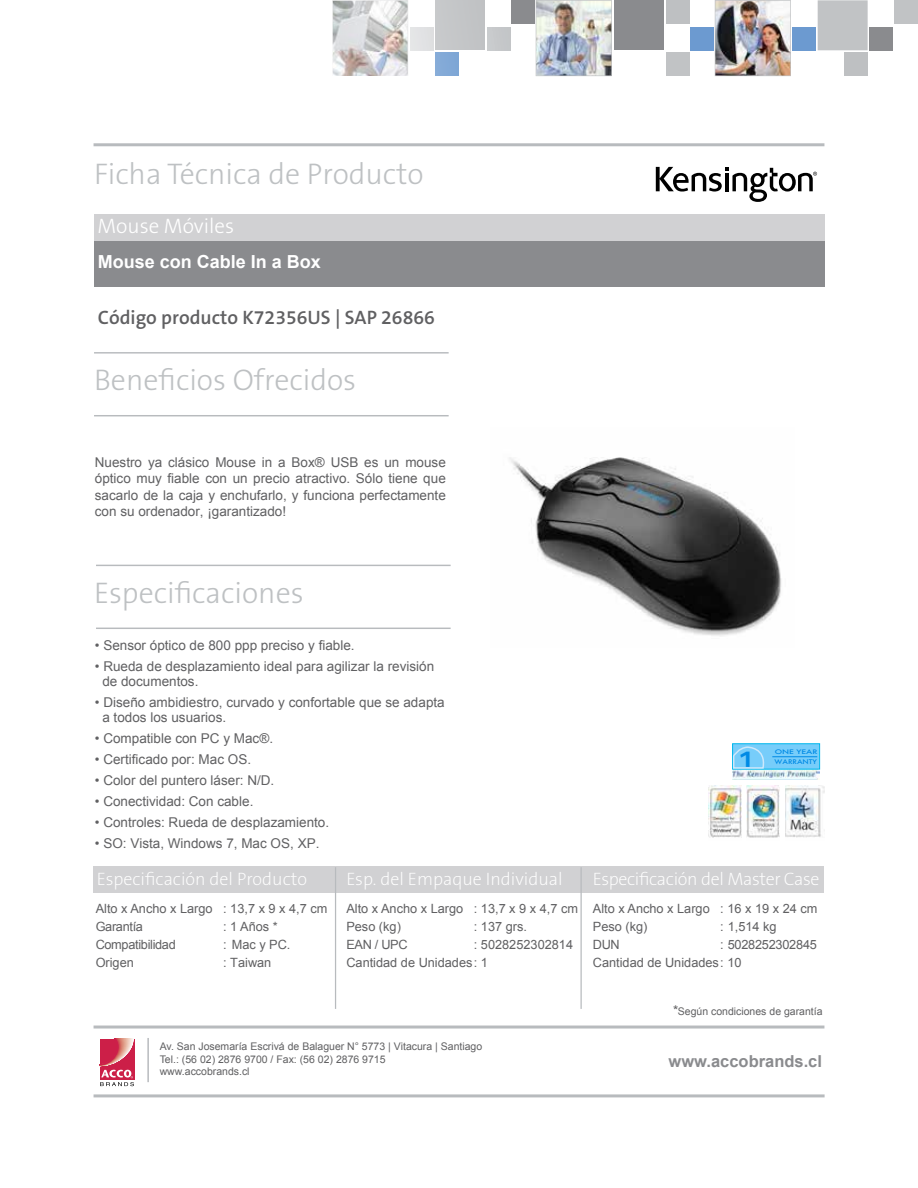
<style>
.page{position:relative;width:918px;height:1188px;background:#fff}
.page>*{position:absolute;margin:0;border:0;box-sizing:border-box;transform-origin:0 0}
.t1{font:42.15px "Myriad Pro";color:#008ae5}
.t2{font:30px "The Sans KENSINGTON3 Li";color:#bec1c3}
.t3{font:21px "The Sans KENSINGTON3 Li";color:#fff}
.t4{font:19.5px "The Sans KENSINGTON6 SB";color:#606062}
.t5{font:18px "The Sans KENSINGTON2 XL";color:#fff}
.t6{font:18px "The Sans KENSINGTON2 XL";letter-spacing:-.02em;color:#fff}
.t7{font:700 18px "Arial";color:#fff}
.t8{font:700 16.5px "Arial";color:#8a8b8e}
.t9{font:13.5px/16.2px "Arial";color:#606062}
.t10{font:12.75px/18px "Arial";color:#606062}
.t11{font:12.75px "Arial";letter-spacing:-.025em;color:#606062}
.t12{font:10.5px/12.6px "Arial";color:#606062}
.t13{font:500 6.3px "Futura";color:#008ae5;scale:1.19 1}
.t14{font:500 6.15px "Futura";color:#008ae5;scale:1.37 1}
.s1{font-size:13.5px}
</style>
<div class="page">
<hr style="left:94px;top:143px;width:730px;height:3px;background:#b8bbbe">
<hr style="left:94px;top:1026px;width:730px;height:3px;background:#b8bbbe">
<hr style="left:94px;top:1094px;width:731px;height:3px;background:#b8bbbe">
<svg style="left:99px;top:1038px;width:36px;height:49px"></svg>
<svg style="left:100px;top:1039px;width:34px;height:47px;background:#d46077"></svg>
<hr style="left:94px;top:352px;width:355px;height:2px;background:#b8bbbe">
<hr style="left:94px;top:415px;width:355px;height:1px;background:#b8bbbe">
<div style="left:94px;top:240px;width:731px;height:47px;background:#8a8b8e"></div>
<div style="left:94px;top:214px;width:731px;height:26px;background:#d1d1d3"></div>
<hr style="left:96px;top:565px;width:355px;height:1px;background:#b8bbbe">
<hr style="left:96px;top:628px;width:355px;height:1px;background:#b8bbbe">
<div style="left:94px;top:866px;width:730px;height:27px;background:#d1d1d3"></div>
<hr style="left:335px;top:867px;width:1px;height:142px;background:#b8bbbe">
<hr style="left:581px;top:867px;width:1px;height:142px;background:#b8bbbe">
<hr style="left:147px;top:1038px;width:2px;height:44px;background:#b8bbbe">
<div style="left:435px;top:0;width:50px;height:50px;background:#bec0c2"></div>
<div style="left:818px;top:0;width:50px;height:50px;background:#c1c3c5"></div>
<img style="left:536px;top:0;width:76px;height:76px">
<svg style="left:332px;top:0;width:76px;height:76px;background:#d2d1d1"></svg>
<img style="left:715px;top:0;width:76px;height:76px">
<div style="left:614px;top:0;width:50px;height:50px;background:#8a8b8e"></div>
<div style="left:487px;top:27px;width:23px;height:23px;background:#c6c8ca"></div>
<div style="left:870px;top:27px;width:23px;height:23px;background:#8a8b8e"></div>
<div style="left:895px;top:0;width:23px;height:23px;background:#c1c3c5"></div>
<div style="left:435px;top:52px;width:23px;height:23px;background:#82a9d7"></div>
<div style="left:844px;top:52px;width:24px;height:23px;background:#bec0c2"></div>
<div style="left:666px;top:52px;width:23px;height:23px;background:#c1c3c5"></div>
<div style="left:410px;top:27px;width:23px;height:23px;background:#e2e3e5"></div>
<div style="left:793px;top:27px;width:23px;height:23px;background:#6c9ad0"></div>
<div style="left:511px;top:0;width:23px;height:23px;background:#8a8b8e"></div>
<div style="left:690px;top:27px;width:23px;height:23px;background:#6c9ad0"></div>
<div style="left:666px;top:0;width:23px;height:23px;background:#bec0c2"></div>
<svg style="left:656px;top:167px;width:161px;height:35px"></svg>
<img style="left:746px;top:786px;width:33px;height:52px">
<img style="left:785px;top:786px;width:39px;height:52px">
<img style="left:709px;top:786px;width:32px;height:52px">
<img style="left:509px;top:457px;width:272px;height:179px">
<img style="left:732px;top:769px;width:88px;height:10px">
<div style="left:732px;top:743px;width:88px;height:26px;background:#77cdfa;border:1px solid #00b7ed"></div>
<hr style="left:772px;top:756px;width:45px;height:1px;background:#008ae5">
<svg style="left:732px;top:747px;width:35px;height:22px"></svg>
<h2 class="t2" style="left:94px;top:158px;width:331px">Ficha Técnica de Producto</h2>
<h3 class="t3" style="left:97px;top:215px;width:138px">Mouse Móviles</h3>
<h3 class="t7" style="left:98px;top:250px;width:225px">Mouse con Cable In a Box</h3>
<h3 class="t4" style="left:98px;top:307px;width:339px">Código producto K72356US | SAP 26866</h3>
<h2 class="t2" style="left:94px;top:364px;width:264px">Beneficios Ofrecidos</h2>
<p class="t9" style="left:95px;top:455px;width:353px;text-align:justify">Nuestro ya clásico Mouse in a Box® USB es un mouse óptico muy fiable con un precio atractivo. Sólo tiene que sacarlo de la caja y enchufarlo, y funciona perfectamente con su ordenador, ¡garantizado!</p>
<h2 class="t2" style="left:94px;top:577px;width:211px">Especificaciones</h2>
<p class="t9" style="left:95px;top:637px;width:261px">• Sensor óptico de 800 ppp preciso y fiable.</p>
<p class="t9" style="left:102px;top:659px;width:333px;line-height:15px;text-indent:-8px">• Rueda de desplazamiento ideal para agilizar la revisión de documentos.</p>
<p class="t9" style="left:102px;top:695px;width:344px;line-height:15px;text-indent:-8px">• Diseño ambidiestro, curvado y confortable que se adapta a todos los usuarios.</p>
<p class="t9" style="left:95px;top:730px;width:180px">• Compatible con PC y Mac®.</p>
<p class="t9" style="left:95px;top:751px;width:158px">• Certificado por: Mac OS.</p>
<p class="t9" style="left:95px;top:772px;width:181px">• Color del puntero láser: N/D.</p>
<p class="t9" style="left:95px;top:793px;width:160px">• Conectividad: Con cable.</p>
<p class="t9" style="left:95px;top:814px;width:236px">• Controles: Rueda de desplazamiento.</p>
<p class="t9" style="left:95px;top:835px;width:226px">• SO: Vista, Windows 7, Mac OS, XP.</p>
<h1 class="t1" style="left:736px;top:739px;width:23px">1</h1>
<p class="t14" style="left:775px;top:748px;width:33px">ONE YEAR</p>
<p class="t13" style="left:775px;top:757px;width:37px">WARRANTY</p>
<h3 class="t5" style="left:97px;top:869px;width:212px">Especificación del Producto</h3>
<h3 class="t5" style="left:346px;top:869px;width:218px">Esp. del Empaque Individual</h3>
<h3 class="t6" style="left:593px;top:869px;width:228px">Especificación del Master Case</h3>
<p class="t10" style="left:96px;top:899px;width:233px">Alto x Ancho x Largo : 13,7 x 9 x 4,7 cm</p>
<p class="t10" style="left:474px;top:899px;width:106px">: 13,7 x 9 x 4,7 cm</p>
<p class="t10" style="left:720px;top:899px;width:99px">: 16 x 19 x 24 cm</p>
<p class="t11" style="left:96px;top:918px;width:49px">Garantía</p>
<p class="t10" style="left:223px;top:917px;width:56px">: 1 Años *</p>
<p class="t11" style="left:96px;top:936px;width:82px">Compatibilidad</p>
<p class="t10" style="left:223px;top:935px;width:69px">: Mac y PC.</p>
<p class="t10" style="left:96px;top:953px;width:40px">Origen</p>
<p class="t10" style="left:223px;top:953px;width:50px">: Taiwan</p>
<p class="t10" style="left:346px;top:899px;width:118px">Alto x Ancho x Largo<br>Peso (kg)</p>
<p class="t10" style="left:593px;top:899px;width:118px">Alto x Ancho x Largo<br>Peso (kg)</p>
<p class="t10" style="left:474px;top:917px;width:55px">: 137 grs.</p>
<p class="t10" style="left:720px;top:917px;width:58px">: 1,514 kg</p>
<p class="t10" style="left:346px;top:935px;width:63px">EAN / UPC</p>
<p class="t10" style="left:346px;top:935px;width:228px;text-indent:128px">: 5028252302814<br>Cantidad de Unidades: 1</p>
<p class="t10" style="left:593px;top:935px;width:226px;text-indent:128px">: 5028252302845<br>Cantidad de Unidades: 10</p>
<p class="t10" style="left:593px;top:935px;width:28px">DUN</p>
<p class="t12" style="left:160px;top:1040px;width:324px">Av. San Josemaría Escrivá de Balaguer N° 5773 | Vitacura | Santiago<br>Tel.: (56 02) 2876 9700 / Fax: (56 02) 2876 9715<br>www.accobrands.cl</p>
<p class="t12" style="left:673px;top:1005px;width:151px"><span class="s1">*</span>Según condiciones de garantía</p>
<p class="t8" style="left:669px;top:1050px;width:155px">www.accobrands.cl</p>
</div>
